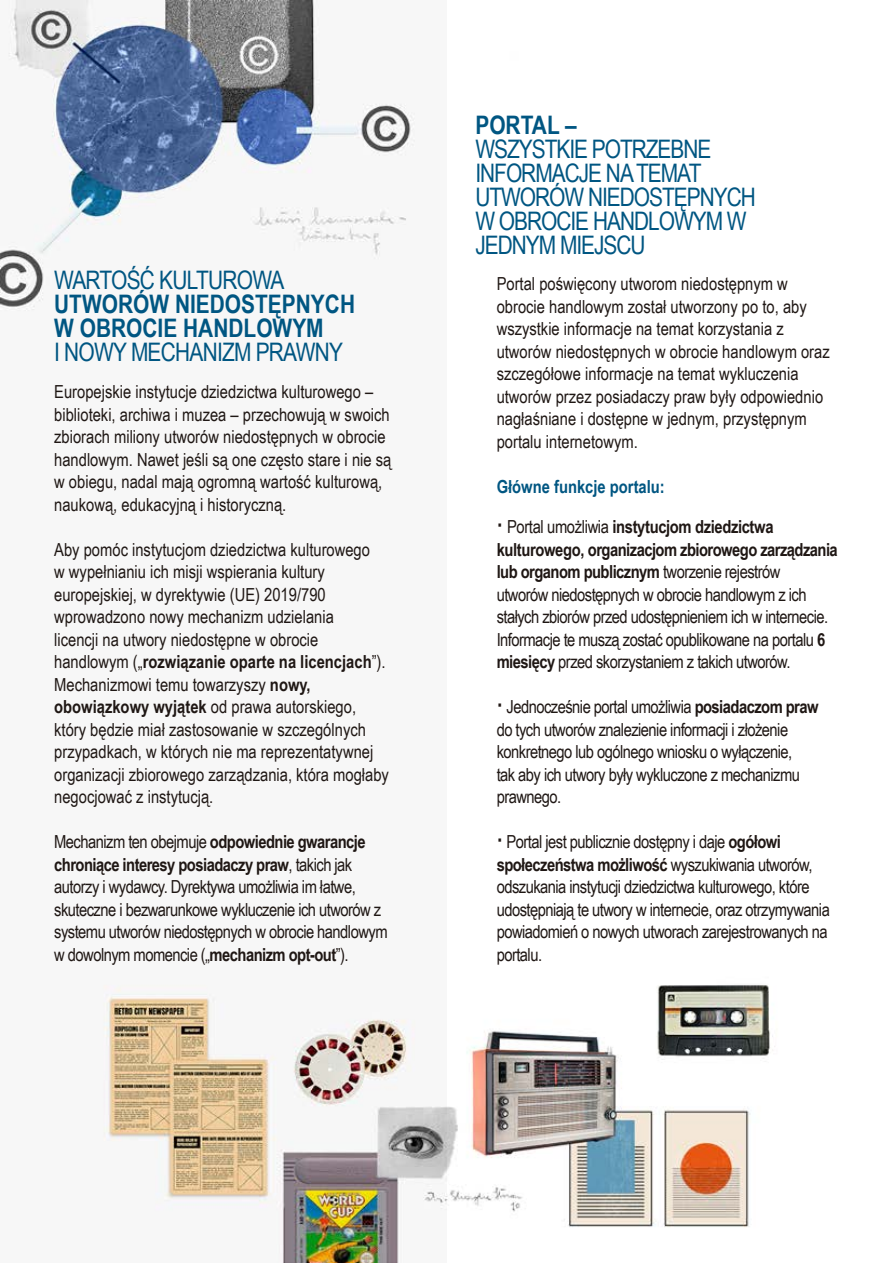
<style>
.page{position:relative;width:893px;height:1263px;background:#fff}
.page>*{position:absolute;margin:0;border:0;box-sizing:border-box;transform-origin:0 0}
.t1{font:25.5px/24px "Arial Narrow";letter-spacing:-.04em;color:#005682}
.t2{font:700 25.5px/24px "Arial Narrow";color:#005682}
.t3{font:18px/22.5px "Arial Narrow";color:#1f1714}
.t4{font:18px/22.5px "Arial Narrow";letter-spacing:-.03em;color:#1f1714}
.t5{font:700 18px "Arial Narrow";color:#005682}
.s1{font-weight:700}
.s2{font-weight:700;font-size:22.5px}
</style>
<div class="page">
<img style="left:446px;top:985px;width:329px;height:243px">
<img style="left:0;top:0;width:446px;height:1263px">
<h1 class="t1" style="left:54px;top:267px;width:232px">WARTOŚĆ KULTUROWA</h1>
<h1 class="t2" style="left:54px;top:291px;width:302px">UTWORÓW NIEDOSTĘPNYCH<br>W OBROCIE HANDLOWYM</h1>
<h1 class="t1" style="left:54px;top:339px;width:290px">I NOWY MECHANIZM PRAWNY</h1>
<p class="t3" style="left:54px;top:380px;width:339px">Europejskie instytucje dziedzictwa kulturowego – biblioteki, archiwa i muzea – przechowują w swoich zbiorach miliony utworów niedostępnych w obrocie handlowym. Nawet jeśli są one często stare i nie są w obiegu, nadal mają ogromną wartość kulturową, naukową, edukacyjną i historyczną.</p>
<p class="t3" style="left:54px;top:537px;width:336px">Aby pomóc instytucjom dziedzictwa kulturowego<br>w wypełnianiu ich misji wspierania kultury europejskiej, w dyrektywie (UE) 2019/790 wprowadzono nowy mechanizm udzielania<br>licencji na utwory niedostępne w obrocie handlowym („<span class="s1">rozwiązanie oparte na licencjach</span>”).<br>Mechanizmowi temu towarzyszy <span class="s1">nowy, obowiązkowy wyjątek</span> od prawa autorskiego, który będzie miał zastosowanie w szczególnych przypadkach, w których nie ma reprezentatywnej organizacji zbiorowego zarządzania, która mogłaby negocjować z instytucją.</p>
<p class="t4" style="left:54px;top:830px;width:335px">Mechanizm ten obejmuje <span class="s1">odpowiednie gwarancje chroniące interesy posiadaczy praw</span>, takich jak autorzy i wydawcy. Dyrektywa umożliwia im łatwe, skuteczne i bezwarunkowe wykluczenie ich utworów z systemu utworów niedostępnych w obrocie handlowym w dowolnym momencie („<span class="s1">mechanizm opt-out</span>”).</p>
<h1 class="t2" style="left:475px;top:112px;width:103px">PORTAL –</h1>
<h1 class="t1" style="left:475px;top:136px;width:282px">WSZYSTKIE POTRZEBNE<br>INFORMACJE NA TEMAT<br>UTWORÓW NIEDOSTĘPNYCH<br>W OBROCIE HANDLOWYM W<br>JEDNYM MIEJSCU</h1>
<p class="t3" style="left:497px;top:272px;width:335px">Portal poświęcony utworom niedostępnym w obrocie handlowym został utworzony po to, aby wszystkie informacje na temat korzystania z utworów niedostępnych w obrocie handlowym oraz szczegółowe informacje na temat wykluczenia utworów przez posiadaczy praw były odpowiednio nagłaśniane i dostępne w jednym, przystępnym portalu internetowym.</p>
<p class="t5" style="left:497px;top:473px;width:170px">Główne funkcje portalu:</p>
<p class="t4" style="left:497px;top:515px;width:343px"><span class="s2">·</span> Portal umożliwia <span class="s1">instytucjom dziedzictwa kulturowego, organizacjom zbiorowego zarządzania lub organom publicznym</span> tworzenie rejestrów<br>utworów niedostępnych w obrocie handlowym z ich stałych zbiorów przed udostępnieniem ich w internecie.<br>Informacje te muszą zostać opublikowane na portalu <span class="s1">6 miesięcy</span> przed skorzystaniem z takich utworów.</p>
<p class="t4" style="left:497px;top:695px;width:323px"><span class="s2">·</span> Jednocześnie portal umożliwia <span class="s1">posiadaczom praw </span>do tych utworów znalezienie informacji i złożenie konkretnego lub ogólnego wniosku o wyłączenie,<br>tak aby ich utwory były wykluczone z mechanizmu prawnego.</p>
<p class="t4" style="left:497px;top:830px;width:335px"><span class="s2">·</span> Portal jest publicznie dostępny i daje <span class="s1">ogółowi społeczeństwa możliwość</span> wyszukiwania utworów, odszukania instytucji dziedzictwa kulturowego, które udostępniają te utwory w internecie, oraz otrzymywania powiadomień o nowych utworach zarejestrowanych na portalu.</p>
</div>
